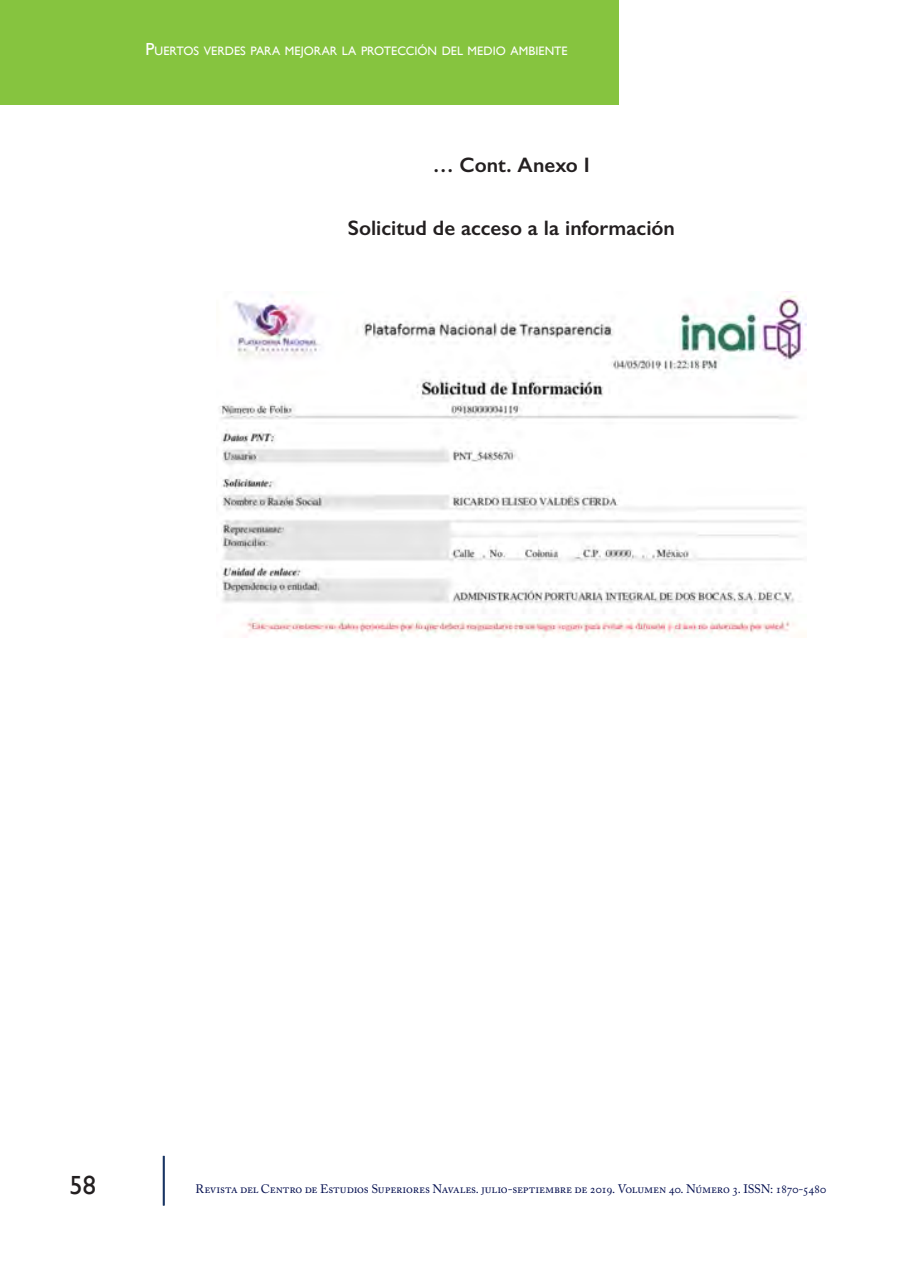
<style>
.page{position:relative;width:908px;height:1270px;background:#fff}
.page>*{position:absolute;margin:0;border:0;box-sizing:border-box;transform-origin:0 0}
.t1{font:26.25px "Gill Sans";color:#231f20}
._03_Subtítulos{font:600 21px "Gill Sans";color:#231f20}
.t2{font:12.25px "Adobe Caslon Pro";letter-spacing:-.015em;color:#030e4f}
.t3{font:12.25px "Gill Sans";color:#fff}
.s1{font-size:17.5px}
</style>
<div class="page">
<hr style="left:163px;top:1156px;width:2px;height:49px;background:#183463">
<div style="left:0;top:0;width:618px;height:104px;background:#86c43f"></div>
<img style="left:216px;top:291px;width:590px;height:346px">
<p class="t3" style="left:145px;top:44px;width:424px"><span class="s1">P</span>UERTOS VERDES PARA MEJORAR LA PROTECCIÓN DEL MEDIO AMBIENTE</p>
<p class="_03_Subtítulos" style="left:433px;top:152px;width:159px">… Cont. Anexo I</p>
<p class="_03_Subtítulos" style="left:348px;top:215px;width:329px">Solicitud de acceso a la información</p>
<h1 class="t1" style="left:70px;top:1169px;width:28px">58<sup>58</sup></h1>
<p class="t2" style="left:196px;top:1182px;width:632px">Revista del Centro de Estudios Superiores Navales. julio-septiembre de 2019. Volumen 40. Número 3. ISSN: 1870-5480</p>
</div>
